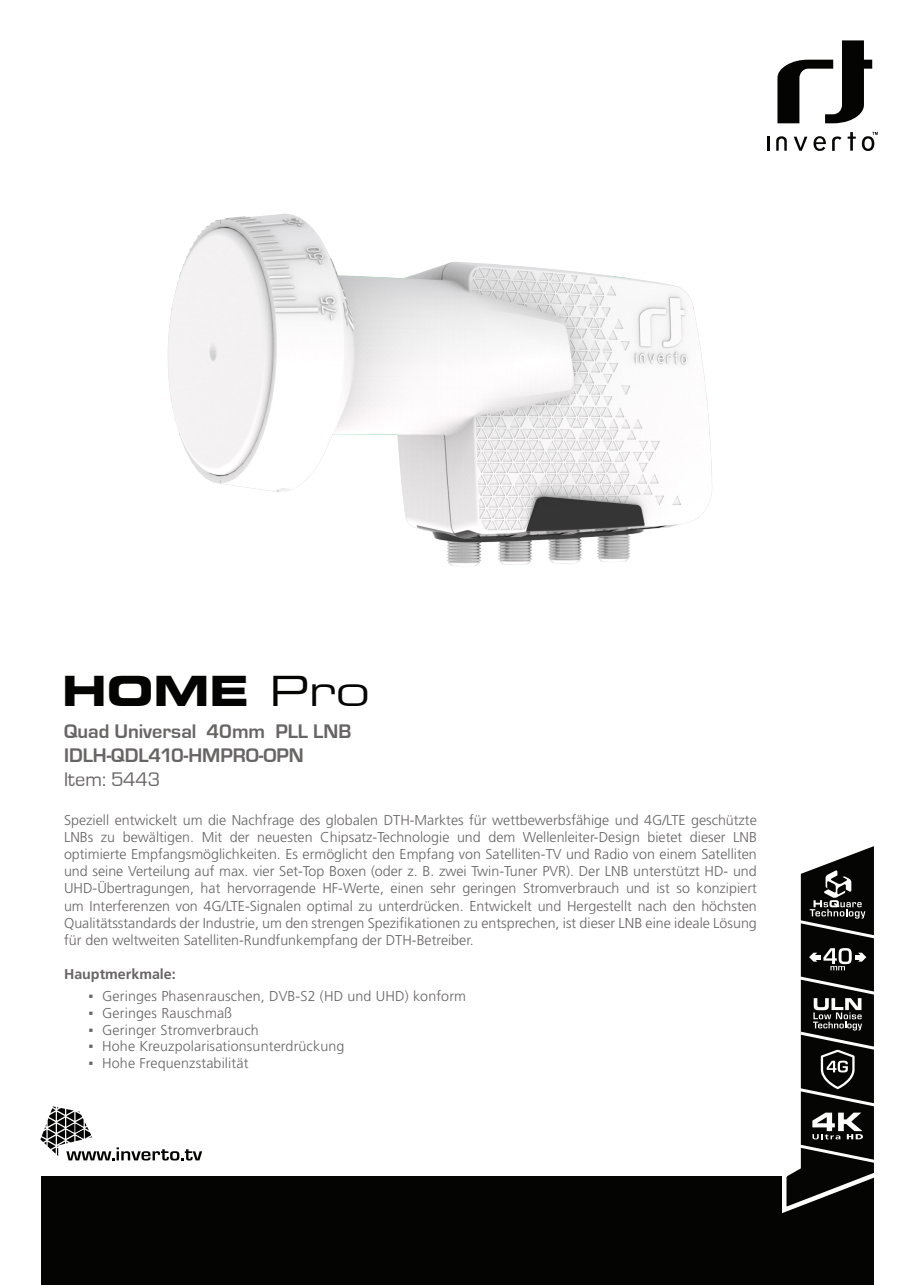
<style>
.page{position:relative;width:915px;height:1285px;background:#fff}
.page>*{position:absolute;margin:0;border:0;box-sizing:border-box;transform-origin:0 0}
.t1{font:42px "Eurostile Bold Extended Two";color:#040503}
.t2{font:42px "Eurostile Extended Two";color:#040503}
.t3{font:700 20.25px/24.3px "Eurostile T";color:#676464}
.t4{font:20.25px "Eurostile T";color:#676464}
.t5{font:300 14.25px/17.1px "Frutiger";color:#676464;text-align:right}
.t6{font:700 14.25px "Frutiger";color:#676464}
.t7{font:14.25px "Arial";color:#676464}
</style>
<div class="page">
<svg style="left:777px;top:40px;width:94px;height:83px"></svg>
<svg style="left:847px;top:132px;width:8px;height:19px"></svg>
<hr style="left:766px;top:137px;width:3px;height:14px;background:#040503">
<svg style="left:794px;top:137px;width:13px;height:14px"></svg>
<svg style="left:813px;top:136px;width:12px;height:15px"></svg>
<svg style="left:861px;top:132px;width:16px;height:19px"></svg>
<svg style="left:832px;top:136px;width:9px;height:15px"></svg>
<svg style="left:776px;top:136px;width:10px;height:15px"></svg>
<div style="left:41px;top:1175px;width:832px;height:108px;background:#040503"></div>
<svg style="left:40px;top:1106px;width:162px;height:54px"></svg>
<img style="left:168px;top:214px;width:544px;height:352px">
<svg style="left:777px;top:846px;width:97px;height:370px"></svg>
<h1 class="t1" style="left:62px;top:661px;width:188px">HOME</h1>
<h1 class="t2" style="left:269px;top:662px;width:102px">Pro</h1>
<h2 class="t3" style="left:64px;top:719px;width:241px">Quad Universal<br>IDLH-QDL410-HMPRO-OPN</h2>
<h2 class="t4" style="left:64px;top:768px;width:98px">Item: 5443</h2>
<p class="t5" style="left:64px;top:811px;width:694px">Speziell entwickelt um die Nachfrage des globalen DTH-Marktes für wettbewerbsfähige und G4 /LTE geschützte<br>LNB</p>
<h2 class="t3" style="left:206px;top:719px;width:60px">40mm</h2>
<h2 class="t3" style="left:275px;top:719px;width:77px">PLL LNB</h2>
<p class="t5" style="left:123px;top:828px;width:73px">bewältigen.</p>
<p class="t5" style="left:230px;top:828px;width:21px">der</p>
<p class="t5" style="left:320px;top:828px;width:131px">Chipsatz-Technologie</p>
<p class="t5" style="left:457px;top:828px;width:25px">und</p>
<p class="t5" style="left:488px;top:828px;width:28px">dem</p>
<p class="t5" style="left:522px;top:828px;width:118px">Wellenleiter-Design</p>
<p class="t5" style="left:647px;top:828px;width:36px">bietet</p>
<p class="t5" style="left:689px;top:828px;width:37px">dieser</p>
<p class="t5" style="left:202px;top:828px;width:22px">Mit</p>
<p class="t5" style="left:64px;top:828px;width:31px">LNBs</p>
<p class="t5" style="left:64px;top:845px;width:694px">optimierte Empfangsmöglichkeiten. Es ermöglicht den Empfang von Satelliten-TV und Radio von einem Satelliten</p>
<p class="t5" style="left:64px;top:862px;width:694px">und seine Verteilung auf max. vier Set-Top Boxen (oder .B.z zwei Twin-Tuner PVR .) Der LNB unterstützt HD- und</p>
<p class="t5" style="left:696px;top:879px;width:62px">konzipiert</p>
<p class="t5" style="left:257px;top:828px;width:57px">neuesten</p>
<p class="t5" style="left:101px;top:828px;width:16px">zu</p>
<p class="t5" style="left:64px;top:879px;width:694px;text-align:left">UHD-Übertragungen,<br>um Interferenzen von G4 /LTE-Signalen optimal zu unterdrücken. Entwickelt und Hergestellt nach den höchsten Qualitätsstandards der Industrie, um den strengen Spezifikationen zu entsprechen, ist dieser LNB eine ideale Lösung für den weltweiten Satelliten-Rundfunkempfang der DTH-Betreiber.</p>
<p class="t6" style="left:64px;top:965px;width:113px">Hauptmerkmale:</p>
<p class="t5" style="left:102px;top:987px;width:365px">Geringes Phasenrauschen, DVB 2S- (HD und UHD) konform</p>
<p class="t5" style="left:200px;top:879px;width:21px">hat</p>
<p class="t5" style="left:227px;top:879px;width:90px">hervorragende</p>
<p class="t5" style="left:430px;top:879px;width:27px">sehr</p>
<p class="t5" style="left:523px;top:879px;width:98px">Stromverbrauch</p>
<p class="t5" style="left:625px;top:879px;width:25px">und</p>
<p class="t5" style="left:390px;top:879px;width:35px">einen</p>
<p class="t5" style="left:462px;top:879px;width:55px">geringen</p>
<p class="t5" style="left:656px;top:879px;width:15px">ist</p>
<p class="t5" style="left:322px;top:879px;width:63px">HF-Werte,</p>
<p class="t5" style="left:676px;top:879px;width:15px">so</p>
<p class="t7" style="left:89px;top:986px;width:7px">▪</p>
<p class="t7" style="left:89px;top:1002px;width:7px">▪</p>
<p class="t5" style="left:102px;top:1004px;width:131px">Geringes Rauschmaß</p>
<p class="t7" style="left:89px;top:1019px;width:7px">▪</p>
<p class="t5" style="left:102px;top:1020px;width:158px">Geringer Stromverbrauch</p>
<p class="t7" style="left:89px;top:1035px;width:7px">▪</p>
<p class="t5" style="left:102px;top:1037px;width:244px">Hohe Kreuzpolarisationsunterdrückung</p>
<p class="t7" style="left:89px;top:1052px;width:7px">▪</p>
<p class="t5" style="left:102px;top:1053px;width:148px">Hohe Frequenzstabilität</p>
</div>
